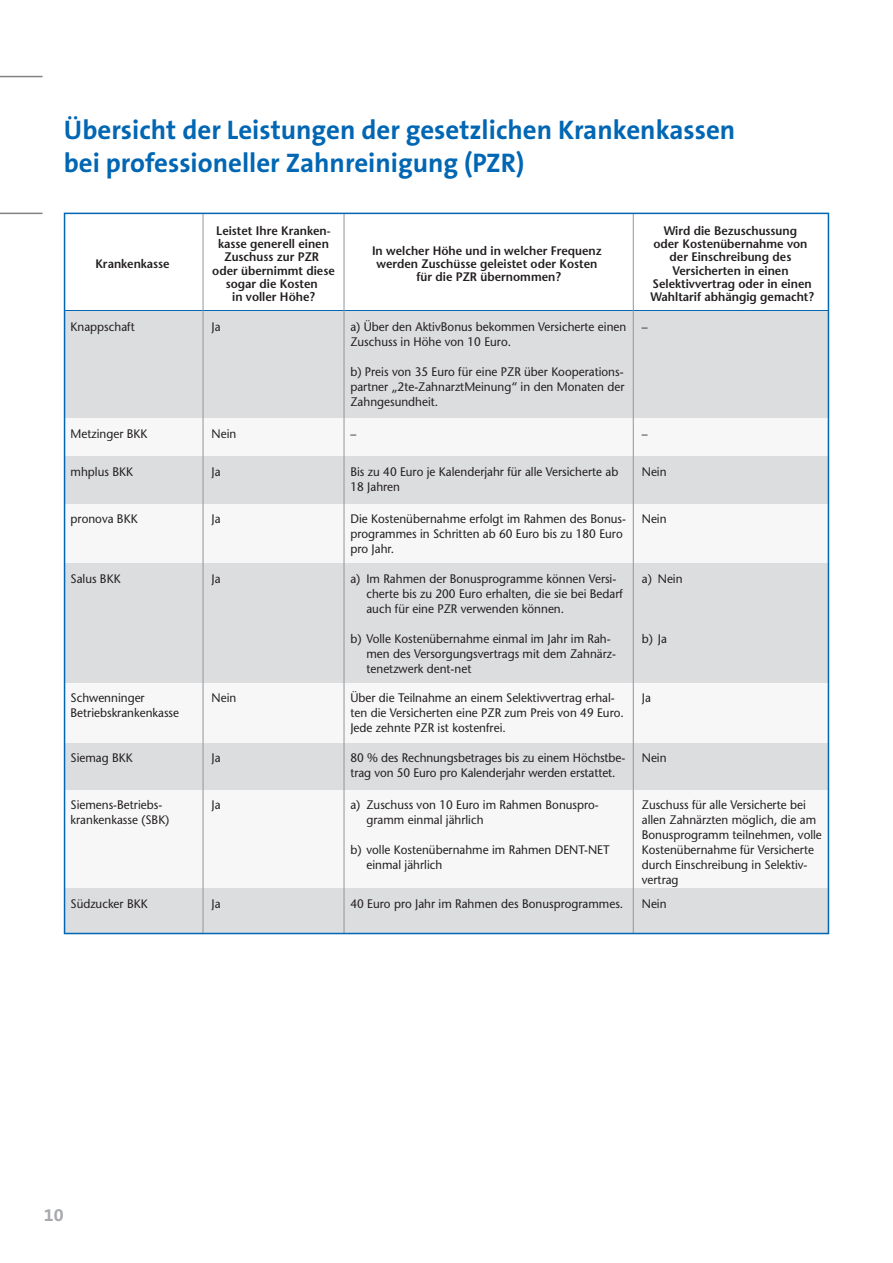
<style>
.page{position:relative;width:893px;height:1263px;background:#fff}
.page>*{position:absolute;margin:0;border:0;box-sizing:border-box;transform-origin:0 0}
.t1{font:700 27px/33px "The Sans B7";color:#0166b3}
.t2{font:700 18px "The Sans B7";color:#a8a9ad}
.t3{font:12.3px/15px "Stone Sans";color:#231f20;scale:.95 1}
.t4{font:600 12.3px/13.2px "Stone Sans";color:#231f20;text-align:center;scale:.95 1}
</style>
<div class="page">
<svg style="left:67px;top:216px;width:759px;height:715px"></svg>
<hr style="left:0;top:213px;width:43px;height:1px;background:#808285">
<hr style="left:0;top:76px;width:43px;height:1px;background:#808285">
<h1 class="t1" style="left:64px;top:115px;width:673px">Übersicht der Leistungen der gesetzlichen Krankenkassen bei professioneller Zahnreinigung (PZR)</h1>
<p class="t4" style="left:95px;top:257px;width:80px">Krankenkasse</p>
<p class="t3" style="left:71px;top:319px;width:69px">Knappschaft</p>
<p class="t3" style="left:71px;top:426px;width:82px">Metzinger BKK</p>
<p class="t3" style="left:71px;top:464px;width:67px">mhplus BKK</p>
<p class="t3" style="left:71px;top:511px;width:72px">pronova BKK</p>
<p class="t3" style="left:71px;top:571px;width:54px">Salus BKK</p>
<p class="t3" style="left:71px;top:691px;width:116px">Schwenninger<br>Betriebskrankenkasse</p>
<p class="t3" style="left:71px;top:750px;width:67px">Siemag BKK</p>
<p class="t3" style="left:71px;top:797px;width:106px">Siemens-Betriebs - krankenkasse (SBK)</p>
<p class="t3" style="left:71px;top:896px;width:83px">Südzucker BKK</p>
<p class="t4" style="left:212px;top:224px;width:130px">Leistet Ihre Kranken&shy;kasse generell einen<br>Zuschuss zur PZR oder übernimmt diese sogar die Kosten<br>in voller Höhe?</p>
<p class="t3" style="left:212px;top:319px;width:11px">Ja</p>
<p class="t3" style="left:212px;top:426px;width:28px">Nein</p>
<p class="t3" style="left:212px;top:464px;width:11px">Ja</p>
<p class="t3" style="left:212px;top:511px;width:11px">Ja</p>
<p class="t3" style="left:212px;top:571px;width:11px">Ja</p>
<p class="t3" style="left:212px;top:691px;width:28px">Nein</p>
<p class="t3" style="left:212px;top:750px;width:11px">Ja</p>
<p class="t3" style="left:212px;top:797px;width:11px">Ja</p>
<p class="t3" style="left:212px;top:896px;width:11px">Ja</p>
<p class="t4" style="left:372px;top:244px;width:243px">In welcher Höhe und in welcher Frequenz werden Zuschüsse geleistet oder Kosten für die PZR übernommen?</p>
<p class="t3" style="left:350px;top:319px;width:292px">a) Über den AktivBonus bekommen Versicherte einen<br>Zuschuss in Höhe von 10 Euro.</p>
<p class="t3" style="left:350px;top:364px;width:290px;text-align:justify">b) Preis von 35 Euro für eine PZR über Kooperations&shy;partner „2te-ZahnarztMeinung“ in den Monaten der Zahngesundheit.</p>
<p class="t3" style="left:350px;top:426px;width:8px">–</p>
<p class="t3" style="left:350px;top:464px;width:283px">Bis zu 40 Euro je Kalenderjahr für alle Versicherte ab<br>18 Jahren</p>
<p class="t3" style="left:350px;top:511px;width:292px">Die Kostenübernahme erfolgt im Rahmen des Bonus&shy;programmes in Schritten ab 60 Euro bis zu 180 Euro pro Jahr.</p>
<p class="t3" style="left:366px;top:571px;width:272px;text-indent:-16px">a) Im Rahmen der Bonusprogramme können Versi&shy;cherte bis zu 200 Euro erhalten, die sie bei Bedarf auch für eine PZR verwenden können.</p>
<p class="t3" style="left:366px;top:631px;width:264px;text-indent:-16px">b) Volle Kostenübernahme einmal im Jahr im Rah&shy;men des Versorgungsvertrags mit dem Zahnärz&shy;tenetzwerk dent-net</p>
<p class="t3" style="left:350px;top:691px;width:289px">Über die Teilnahme an einem Selektivvertrag erhal&shy;ten die Versicherten eine PZR zum Preis von 49 Euro.<br>Jede zehnte PZR ist kostenfrei.</p>
<p class="t3" style="left:350px;top:750px;width:291px">80 % des Rechnungsbetrages bis zu einem Höchstbe&shy;trag von 50 Euro pro Kalenderjahr werden erstattet.</p>
<p class="t3" style="left:366px;top:797px;width:246px;text-indent:-16px">a) Zuschuss von 10 Euro im Rahmen Bonuspro&shy;gramm einmal jährlich</p>
<p class="t3" style="left:366px;top:842px;width:257px;text-indent:-16px">b) volle Kostenübernahme im Rahmen DENT-NET einmal jährlich</p>
<p class="t3" style="left:350px;top:896px;width:289px">40 Euro pro Jahr im Rahmen des Bonusprogrammes.</p>
<p class="t4" style="left:650px;top:224px;width:174px">Wird die Bezuschussung<br>oder Kostenübernahme von der Einschreibung des<br>Versicherten in einen<br>Selektivvertrag oder in einen<br>Wahltarif abhängig gemacht?</p>
<p class="t3" style="left:642px;top:319px;width:8px">–</p>
<p class="t3" style="left:642px;top:426px;width:8px">–</p>
<p class="t3" style="left:642px;top:464px;width:28px">Nein</p>
<p class="t3" style="left:642px;top:511px;width:28px">Nein</p>
<p class="t3" style="left:642px;top:571px;width:44px">a) Nein</p>
<p class="t3" style="left:642px;top:631px;width:28px">b) Ja</p>
<p class="t3" style="left:642px;top:691px;width:11px">Ja</p>
<p class="t3" style="left:642px;top:750px;width:28px">Nein</p>
<p class="t3" style="left:642px;top:797px;width:191px">Zuschuss für alle Versicherte bei allen Zahnärzten möglich, die am<br>Bonusprogramm teilnehmen, volle<br>Kostenübernahme für Versicherte durch Einschreibung in Selektiv&shy;vertrag</p>
<p class="t3" style="left:642px;top:896px;width:28px">Nein</p>
<h2 class="t2" style="left:44px;top:1206px;width:21px">10</h2>
</div>
